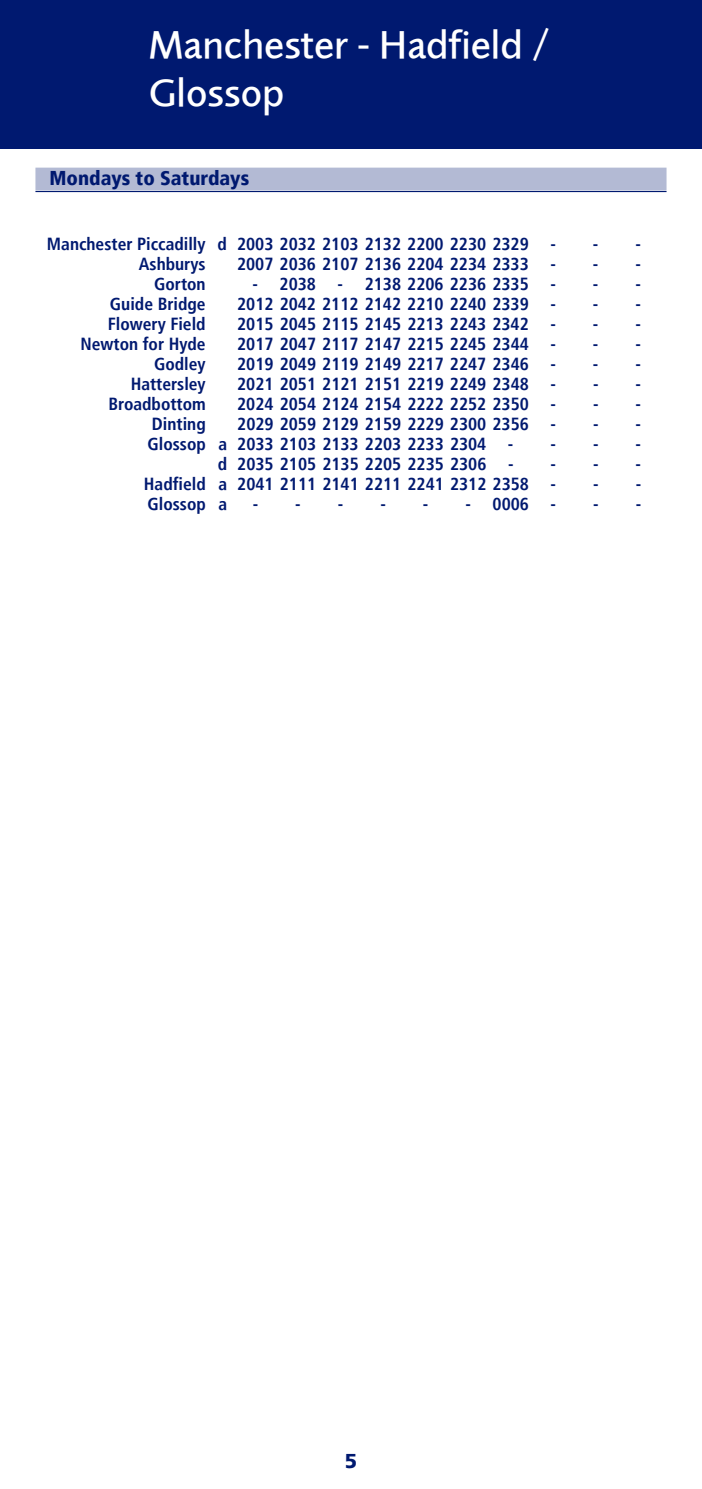
<style>
.page{position:relative;width:702px;height:1489px;background:#fff}
.page>*{position:absolute;margin:0;border:0;box-sizing:border-box;transform-origin:0 0}
.t1{font:500 40px/48px "Foundry Sans";color:#fff}
.t2{font:900 condensed 20px "Frutiger LT";color:#001970}
.t3{font:900 20px "Frutiger LT";color:#001970}
.t4{font:700 condensed 17.5px "Frutiger LT";color:#001970}
</style>
<div class="page">
<div style="left:0;top:0;width:702px;height:149px;background:#001970"></div>
<div style="left:35px;top:168px;width:631px;height:22px;background:#b3bad4"></div>
<hr style="left:35px;top:191px;width:631px;height:1px;background:#001970">
<h1 class="t1" style="left:149px;top:20px;width:402px">Manchester - Hadfield /<br>Glossop</h1>
<p class="t2" style="left:50px;top:166px;width:201px">Mondays to Saturdays</p>
<p class="t4" style="left:47px;top:233px;width:510px">Manchester Piccadilly d 2003 2032 2103 2132 2200 2230 2329 -</p>
<p class="t4" style="left:593px;top:233px;width:50px">- -</p>
<p class="t4" style="left:139px;top:253px;width:68px">Ashburys</p>
<p class="t4" style="left:237px;top:253px;width:320px">2007 2036 2107 2136 2204 2234 2333 -</p>
<p class="t4" style="left:593px;top:253px;width:50px">- -</p>
<p class="t4" style="left:154px;top:273px;width:53px">Gorton</p>
<p class="t4" style="left:252px;top:273px;width:305px">- 2038 - 2138 2206 2236 2335 -</p>
<p class="t4" style="left:593px;top:273px;width:50px">- -</p>
<p class="t4" style="left:110px;top:293px;width:97px">Guide Bridge</p>
<p class="t4" style="left:237px;top:293px;width:320px">2012 2042 2112 2142 2210 2240 2339 -</p>
<p class="t4" style="left:593px;top:293px;width:50px">- -</p>
<p class="t4" style="left:108px;top:313px;width:99px">Flowery Field</p>
<p class="t4" style="left:237px;top:313px;width:320px">2015 2045 2115 2145 2213 2243 2342 -</p>
<p class="t4" style="left:593px;top:313px;width:50px">- -</p>
<p class="t4" style="left:80px;top:333px;width:127px">Newton for Hyde</p>
<p class="t4" style="left:237px;top:333px;width:320px">2017 2047 2117 2147 2215 2245 2344 -</p>
<p class="t4" style="left:593px;top:333px;width:50px">- -</p>
<p class="t4" style="left:154px;top:353px;width:53px">Godley</p>
<p class="t4" style="left:237px;top:353px;width:320px">2019 2049 2119 2149 2217 2247 2346 -</p>
<p class="t4" style="left:593px;top:353px;width:50px">- -</p>
<p class="t4" style="left:131px;top:373px;width:77px">Hattersley</p>
<p class="t4" style="left:237px;top:373px;width:320px">2021 2051 2121 2151 2219 2249 2348 -</p>
<p class="t4" style="left:593px;top:373px;width:50px">- -</p>
<p class="t4" style="left:108px;top:393px;width:99px">Broadbottom</p>
<p class="t4" style="left:237px;top:393px;width:320px">2024 2054 2124 2154 2222 2252 2350 -</p>
<p class="t4" style="left:593px;top:393px;width:50px">- -</p>
<p class="t4" style="left:152px;top:413px;width:55px">Dinting</p>
<p class="t4" style="left:237px;top:413px;width:320px">2029 2059 2129 2159 2229 2300 2356 -</p>
<p class="t4" style="left:593px;top:413px;width:50px">- -</p>
<p class="t4" style="left:147px;top:433px;width:367px">Glossop a 2033 2103 2133 2203 2233 2304 -</p>
<p class="t4" style="left:550px;top:433px;width:50px">- -</p>
<p class="t4" style="left:635px;top:433px;width:7px">-</p>
<p class="t4" style="left:218px;top:453px;width:297px">d 2035 2105 2135 2205 2235 2306 -</p>
<p class="t4" style="left:550px;top:453px;width:50px">- -</p>
<p class="t4" style="left:635px;top:453px;width:7px">-</p>
<p class="t4" style="left:144px;top:473px;width:413px">Hadfield a 2041 2111 2141 2211 2241 2312 2358 -</p>
<p class="t4" style="left:593px;top:473px;width:50px">- -</p>
<p class="t4" style="left:147px;top:493px;width:81px">Glossop a</p>
<p class="t4" style="left:253px;top:493px;width:50px">- -</p>
<p class="t4" style="left:338px;top:493px;width:50px">- -</p>
<p class="t4" style="left:423px;top:493px;width:135px">- - 0006 -</p>
<p class="t4" style="left:593px;top:493px;width:50px">- -</p>
<p class="t3" style="left:345px;top:1448px;width:14px">5</p>
</div>
